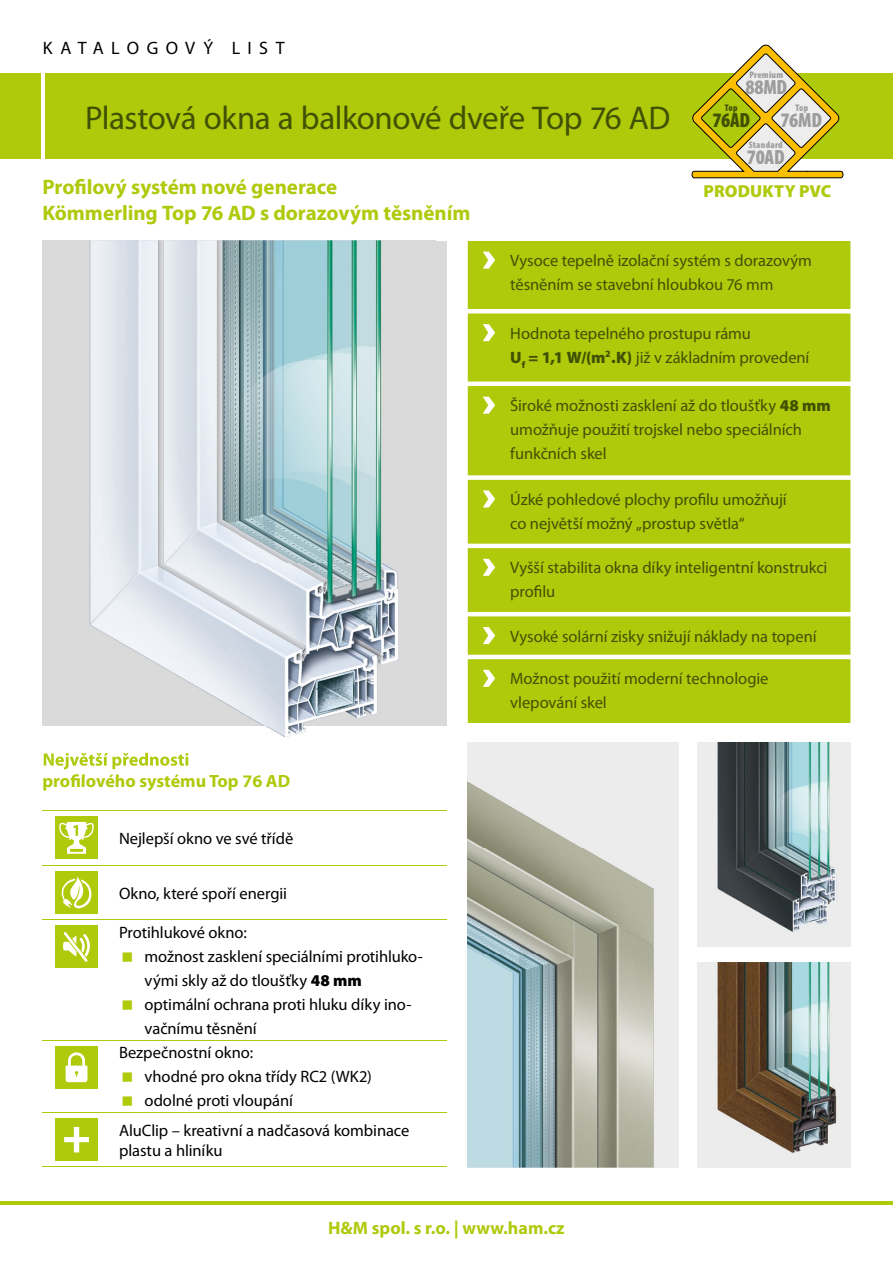
<style>
.page{position:relative;width:893px;height:1263px;background:#fff}
.page>*{position:absolute;margin:0;border:0;box-sizing:border-box;transform-origin:0 0}
.t1{font:33px "Myriad Pro";letter-spacing:-.015em;color:#415103}
.t2{font:700 21px/25.2px "Myriad Pro";letter-spacing:-.005em;color:#afca0b}
.t3{font:900 condensed 20.7px "Myriad Pro";letter-spacing:-.01em;color:#9d9d9c}
.t4{font:900 condensed 20.7px "Myriad Pro";color:#415103}
.t5{font:700 18px "Myriad Pro";color:#afca0b}
.t6{font:18px "Myriad Pro";letter-spacing:.405em;color:#000}
.t7{font:900 17.4px "Myriad Pro";letter-spacing:.005em;color:#afca0b}
.t8{font:16.5px/24px "Myriad Pro";letter-spacing:-.005em;color:#415103}
.t9{font:16.5px/19.8px "Myriad Pro";letter-spacing:-.005em;color:#000}
.t10{font:900 condensed 9.6px "Myriad Pro";letter-spacing:.025em;color:#9d9d9c}
.t11{font:900 condensed 9.6px "Myriad Pro";color:#415103}
.s1{font-weight:900}
</style>
<div class="page">
<div style="left:43px;top:241px;width:403px;height:484px;background:#dadada"></div>
<div style="left:0;top:74px;width:893px;height:85px;background:#afca0b"></div>
<hr style="left:41px;top:74px;width:3px;height:85px;background:#fff">
<svg style="left:468px;top:241px;width:382px;height:482px;background:#b3cc18"></svg>
<svg style="left:483px;top:252px;width:12px;height:17px"></svg>
<svg style="left:483px;top:324px;width:12px;height:17px"></svg>
<svg style="left:483px;top:397px;width:12px;height:17px"></svg>
<svg style="left:483px;top:490px;width:12px;height:17px"></svg>
<svg style="left:483px;top:559px;width:12px;height:17px"></svg>
<svg style="left:483px;top:627px;width:12px;height:17px"></svg>
<svg style="left:483px;top:670px;width:12px;height:17px"></svg>
<hr style="left:43px;top:865px;width:63px;height:1px;background:#afca0b">
<hr style="left:106px;top:865px;width:340px;height:1px;background:#afca0b">
<hr style="left:43px;top:810px;width:63px;height:1px;background:#afca0b">
<hr style="left:106px;top:810px;width:340px;height:1px;background:#afca0b">
<hr style="left:43px;top:919px;width:63px;height:1px;background:#afca0b">
<hr style="left:106px;top:919px;width:340px;height:1px;background:#afca0b">
<hr style="left:43px;top:1040px;width:63px;height:1px;background:#afca0b">
<hr style="left:106px;top:1040px;width:340px;height:1px;background:#afca0b">
<hr style="left:43px;top:1112px;width:63px;height:1px;background:#afca0b">
<hr style="left:106px;top:1112px;width:340px;height:1px;background:#afca0b">
<hr style="left:43px;top:1166px;width:63px;height:1px;background:#afca0b">
<hr style="left:106px;top:1166px;width:340px;height:1px;background:#afca0b">
<div style="left:55px;top:816px;width:43px;height:43px;background:#afca0b"></div>
<svg style="left:59px;top:822px;width:35px;height:32px"></svg>
<div style="left:55px;top:871px;width:43px;height:43px;background:#afca0b"></div>
<svg style="left:61px;top:876px;width:30px;height:32px"></svg>
<div style="left:55px;top:926px;width:43px;height:42px;background:#afca0b"></div>
<svg style="left:63px;top:932px;width:27px;height:30px"></svg>
<div style="left:55px;top:1046px;width:43px;height:42px;background:#afca0b"></div>
<svg style="left:66px;top:1052px;width:21px;height:30px"></svg>
<div style="left:55px;top:1118px;width:43px;height:43px;background:#afca0b"></div>
<svg style="left:64px;top:1127px;width:25px;height:25px"></svg>
<img style="left:698px;top:742px;width:152px;height:204px">
<img style="left:698px;top:963px;width:152px;height:204px">
<hr style="left:0;top:1202px;width:893px;height:3px;background:#afca0b">
<svg style="left:692px;top:45px;width:152px;height:134px"></svg>
<img style="left:42px;top:241px;width:1px;height:53px">
<img style="left:42px;top:294px;width:44px;height:476px">
<img style="left:86px;top:725px;width:350px;height:45px">
<img style="left:43px;top:241px;width:356px;height:484px">
<img style="left:44px;top:753px;width:144px;height:16px">
<img style="left:72px;top:774px;width:217px;height:3px">
<img style="left:468px;top:742px;width:210px;height:425px">
<p class="t6" style="left:43px;top:37px;width:243px">KATALOGOVÝ LIST</p>
<h1 class="t1" style="left:85px;top:97px;width:587px">Plastová okna a balkonové dveře Top 76 AD</h1>
<p class="t2" style="left:43px;top:174px;width:430px">Profilový systém nové generace<br>Kömmerling Top 76 AD s dorazovým těsněním</p>
<p class="t10" style="left:749px;top:68px;width:35px">Premium</p>
<p class="t3" style="left:745px;top:74px;width:43px">88MD</p>
<p class="t11" style="left:725px;top:102px;width:14px">Top</p>
<p class="t4" style="left:713px;top:107px;width:39px">76AD</p>
<p class="t10" style="left:795px;top:102px;width:14px">Top</p>
<p class="t3" style="left:781px;top:107px;width:43px">76MD</p>
<p class="t10" style="left:749px;top:138px;width:36px">Standard</p>
<p class="t3" style="left:747px;top:144px;width:39px">70AD</p>
<p class="t7" style="left:704px;top:179px;width:129px">PRODUKTY PVC</p>
<p class="t5" style="left:43px;top:769px;width:249px">profilového systému Top 76 AD</p>
<p class="t9" style="left:119px;top:828px;width:176px">Nejlepší okno ve své třídě</p>
<p class="t9" style="left:119px;top:883px;width:170px">Okno, které spoří energii</p>
<p class="t9" style="left:119px;top:922px;width:129px">Protihlukové okno:</p>
<p class="t9" style="left:145px;top:946px;width:280px">možnost zasklení speciálními protihluko-</p>
<p class="t9" style="left:145px;top:970px;width:219px">vými skly až do tloušťky <span class="s1">48 mm</span></p>
<p class="t9" style="left:145px;top:994px;width:268px">optimální ochrana proti hluku díky ino-</p>
<p class="t9" style="left:145px;top:1018px;width:114px">vačnímu těsnění</p>
<p class="t9" style="left:119px;top:1043px;width:136px">Bezpečnostní okno:</p>
<p class="t9" style="left:145px;top:1067px;width:229px">vhodné pro okna třídy RC2 (WK2)</p>
<p class="t9" style="left:145px;top:1091px;width:150px">odolné proti vloupání</p>
<p class="t9" style="left:119px;top:1120px;width:292px">AluClip – kreativní a nadčasová kombinace plastu a hliníku</p>
<p class="t8" style="left:510px;top:248px;width:303px">Vysoce tepelně izolační systém s dorazovým těsněním se stavební hloubkou 76 mm</p>
<p class="t8" style="left:510px;top:321px;width:301px">Hodnota tepelného prostupu rámu<br><span class="s1">U</span><sub>f</sub> <span class="s1">= 1,1 W/(m</span><sup>2</sup><span class="s1">.K)</span> již v základním provedení</p>
<p class="t8" style="left:510px;top:393px;width:322px">Široké možnosti zasklení až do tloušťky <span class="s1">48 mm </span>umožňuje použití trojskel nebo speciálních funkčních skel</p>
<p class="t8" style="left:510px;top:487px;width:278px">Úzké pohledové plochy profilu umožňují co největší možný „prostup světla“</p>
<p class="t8" style="left:510px;top:555px;width:319px">Vyšší stabilita okna díky inteligentní konstrukci profilu</p>
<p class="t8" style="left:510px;top:624px;width:308px">Vysoké solární zisky snižují náklady na topení</p>
<p class="t8" style="left:510px;top:666px;width:260px">Možnost použití moderní technologie vlepování skel</p>
<p class="t5" style="left:328px;top:1216px;width:238px">H&amp;M spol. s r.o. | www.ham.cz</p>
</div>
